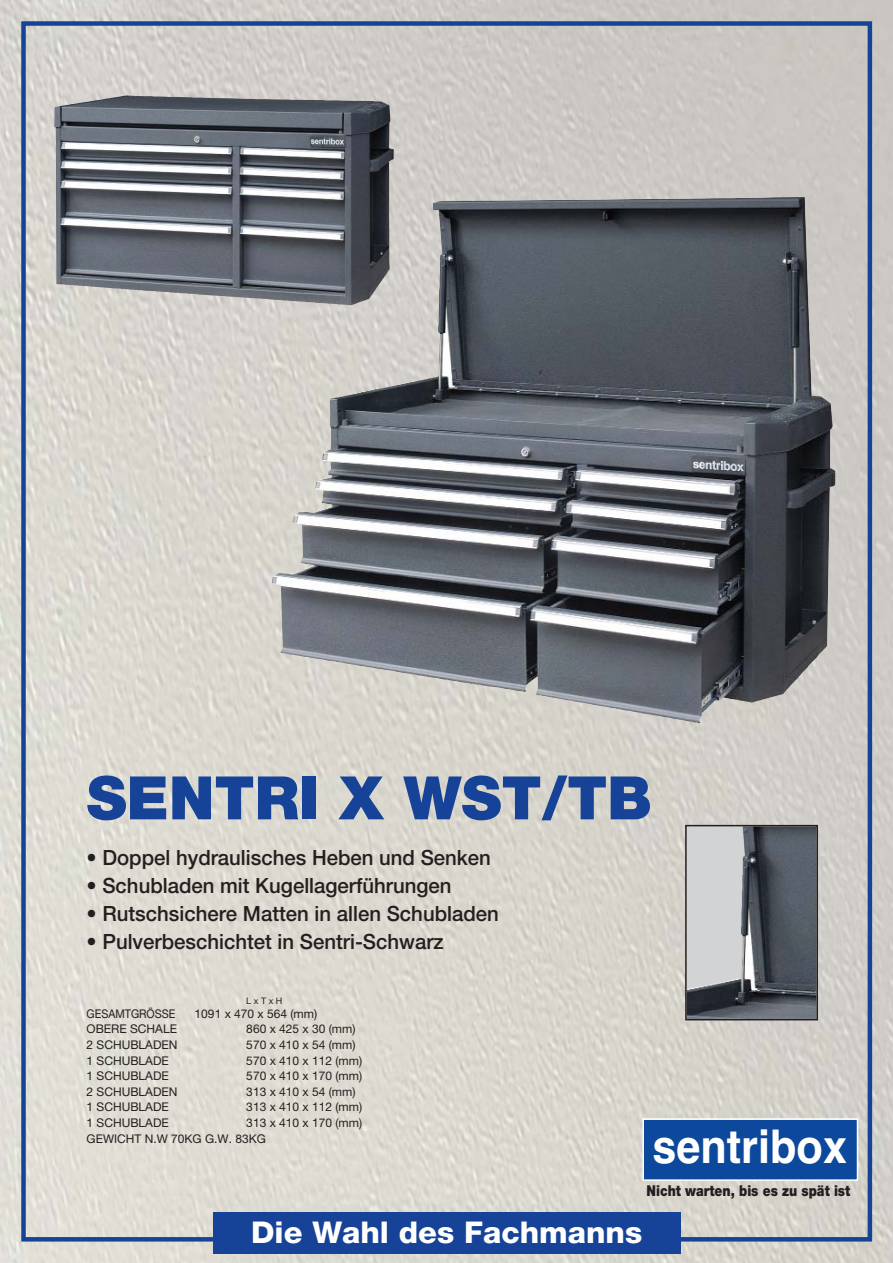
<style>
.page{position:relative;width:893px;height:1263px;background:#fff}
.page>*{position:absolute;margin:0;border:0;box-sizing:border-box;transform-origin:0 0}
.t1{font:900 60px "Helvetica Neue";color:#164397}
.t2{font:700 46.5px "Helvetica";color:#fff;scale:.93 1}
.t3{font:800 30px "Helvetica Neue";color:#fff}
.t4{font:500 21px "Helvetica Neue";color:#231f20}
.t5{font:900 15px "Helvetica Neue";color:#231f20;scale:.84 1}
.t6{font:12px/15.6px "Helvetica Neue";color:#231f20}
.t7{font:12px "Helvetica Neue";color:#231f20;scale:.9 1}
.t8{font:9px "Helvetica Neue";color:#231f20}
</style>
<div class="page">
<img style="left:0;top:0;width:892px;height:1263px">
<div style="left:213px;top:1212px;width:467px;height:42px;background:#164397"></div>
<div style="left:644px;top:1120px;width:212px;height:59px;background:#0c499c"></div>
<div style="left:642px;top:1118px;width:216px;height:63px;border:2px solid #fff"></div>
<img style="left:54px;top:95px;width:340px;height:210px">
<img style="left:273px;top:197px;width:562px;height:526px">
<img style="left:688px;top:828px;width:127px;height:189px">
<div style="left:685px;top:825px;width:133px;height:195px;border:2px solid #231f20"></div>
<h1 class="t1" style="left:87px;top:777px;width:566px">SENTRI X WST/TB</h1>
<h3 class="t4" style="left:87px;top:850px;width:406px">• Doppel hydraulisches Heben und Senken</h3>
<h3 class="t4" style="left:87px;top:878px;width:366px">• Schubladen mit Kugellagerführungen</h3>
<h3 class="t4" style="left:87px;top:906px;width:414px">• Rutschsichere Matten in allen Schubladen</h3>
<h3 class="t4" style="left:87px;top:934px;width:358px">• Pulverbeschichtet in Sentri-Schwarz</h3>
<p class="t8" style="left:246px;top:997px;width:37px">L x T x H</p>
<p class="t7" style="left:87px;top:1009px;width:100px">GESAMTGRÖSSE</p>
<p class="t6" style="left:195px;top:1007px;width:124px">1091 x 470 x 564 (mm)</p>
<p class="t6" style="left:87px;top:1023px;width:92px">OBERE SCHALE</p>
<p class="t6" style="left:246px;top:1023px;width:111px">860 x 425 x 30 (mm)</p>
<p class="t6" style="left:87px;top:1038px;width:92px">2 SCHUBLADEN</p>
<p class="t6" style="left:246px;top:1038px;width:111px">570 x 410 x 54 (mm)</p>
<p class="t6" style="left:87px;top:1054px;width:84px">1 SCHUBLADE</p>
<p class="t6" style="left:246px;top:1054px;width:117px">570 x 410 x 112 (mm)</p>
<p class="t6" style="left:87px;top:1069px;width:84px">1 SCHUBLADE</p>
<p class="t6" style="left:246px;top:1069px;width:117px">570 x 410 x 170 (mm)</p>
<p class="t6" style="left:87px;top:1085px;width:92px">2 SCHUBLADEN</p>
<p class="t6" style="left:246px;top:1085px;width:111px">313 x 410 x 54 (mm)</p>
<p class="t6" style="left:87px;top:1101px;width:84px">1 SCHUBLADE</p>
<p class="t6" style="left:246px;top:1101px;width:117px">313 x 410 x 112 (mm)</p>
<p class="t6" style="left:87px;top:1116px;width:84px">1 SCHUBLADE</p>
<p class="t6" style="left:87px;top:1116px;width:277px;text-indent:160px">313 x 410 x 170 (mm)<br>GEWICHT N.W 70KG G.W. 83KG</p>
<h2 class="t2" style="left:652px;top:1129px;width:211px">sentribox</h2>
<p class="t5" style="left:646px;top:1185px;width:244px">Nicht warten, bis es zu spät ist</p>
<h3 class="t3" style="left:251px;top:1221px;width:392px">Die Wahl des Fachmanns</h3>
</div>
